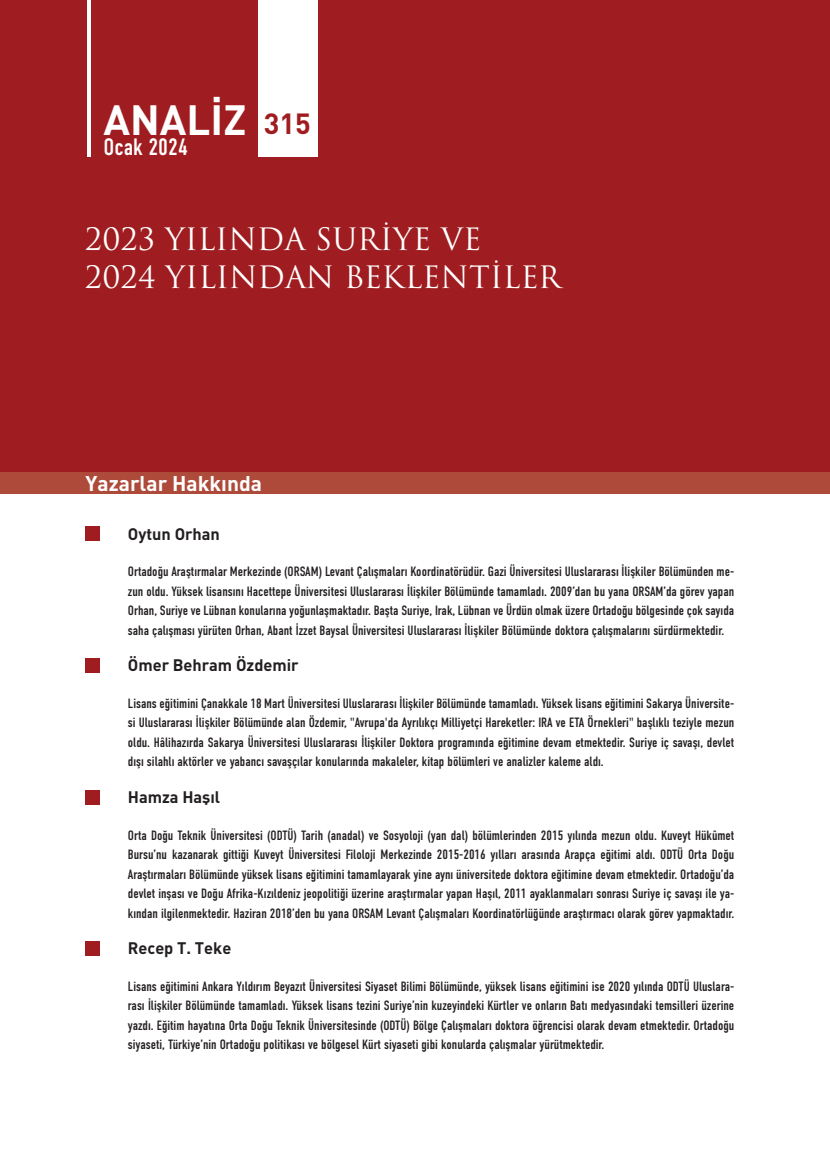
<style>
.page{position:relative;width:830px;height:1149px;background:#fff}
.page>*{position:absolute;margin:0;border:0;box-sizing:border-box;transform-origin:0 0}
.t1{font:700 41.7px "DIN";color:#fff}
.t2{font:30px/37.5px "Trajan Pro 3";color:#fff}
.t3{font:23.7px "DIN Condensed";color:#fff}
.t4{font:700 21px "DIN";color:#fff}
.t5{font:700 16.5px "DIN";color:#231f20}
.t6{font:13.5px/19.5px "DIN Condensed";color:#231f20;text-align:justify}
.s1{font-size:28.8px;color:#9f1d20}
</style>
<div class="page">
<div style="left:0;top:0;width:829px;height:493px;background:#9f1d20"></div>
<div style="left:0;top:472px;width:829px;height:21px;background:#ae4a39"></div>
<div style="left:258px;top:0;width:60px;height:157px;background:#fff"></div>
<hr style="left:88px;top:0;width:3px;height:157px;background:#fff">
<div style="left:85px;top:526px;width:14px;height:14px;background:#9f1d20"></div>
<div style="left:85px;top:658px;width:14px;height:14px;background:#9f1d20"></div>
<div style="left:85px;top:790px;width:14px;height:14px;background:#9f1d20"></div>
<div style="left:85px;top:940px;width:14px;height:14px;background:#9f1d20"></div>
<h1 class="t1" style="left:104px;top:92px;width:209px">ANALİZ <span class="s1">315</span></h1>
<h3 class="t3" style="left:104px;top:133px;width:86px">Ocak 2024</h3>
<h2 class="t2" style="left:85px;top:222px;width:477px">2023 YILINDA SURİYE VE<br>2024 YILINDAN BEKLENTİ LER</h2>
<h3 class="t4" style="left:85px;top:469px;width:178px">Yazarlar Hakkında</h3>
<p class="t5" style="left:128px;top:522px;width:94px">Oytun Orhan</p>
<p class="t6" style="left:128px;top:562px;width:607px">Ortadoğu Araştırmalar Merkezinde (ORSAM) Levant Çalışmaları Koordinatörüdür. Gazi Üniversitesi Uluslararası İlişkiler Bölümünden me&shy;zun oldu. Yüksek lisansını Hacettepe Üniversitesi Uluslararası İlişkiler Bölümünde tamamladı. 2009’dan bu yana ORSAM’da görev yapan Orhan, Suriye ve Lübnan konularına yoğunlaşmaktadır. Başta Suriye, Irak, Lübnan ve Ürdün olmak üzere Ortadoğu bölgesinde çok sayıda saha çalışması yürüten Orhan, Abant İzzet Baysal Üniversitesi Uluslararası İlişkiler Bölümünde doktora çalışmalarını sürdürmektedir.</p>
<p class="t5" style="left:128px;top:654px;width:172px">Ömer Behram Özdemir</p>
<p class="t6" style="left:128px;top:693px;width:607px">Lisans eğitimini Çanakkale 18 Mart Üniversitesi Uluslararası İlişkiler Bölümünde tamamladı. Yüksek lisans eğitimini Sakarya Üniversite&shy;si Uluslararası İlişkiler Bölümünde alan Özdemir, "Avrupa'da Ayrılıkçı Milliyetçi Hareketler: IRA ve ETA Örnekleri" başlıklı teziyle mezun oldu. Hâlihazırda Sakarya Üniversitesi Uluslararası İlişkiler Doktora programında eğitimine devam etmektedir. Suriye iç savaşı, devlet dışı silahlı aktörler ve yabancı savaşçılar konularında makaleler, kitap bölümleri ve analizler kaleme aldı.</p>
<p class="t5" style="left:128px;top:785px;width:94px">Hamza Haşıl</p>
<p class="t6" style="left:128px;top:825px;width:607px">Orta Doğu Teknik Üniversitesi (ODTÜ) Tarih (anadal) ve Sosyoloji (yan dal) bölümlerinden 2015 yılında mezun oldu. Kuveyt Hükûmet Bursu’nu kazanarak gittiği Kuveyt Üniversitesi Filoloji Merkezinde 2015-2016 yılları arasında Arapça eğitimi aldı. ODTÜ Orta Doğu Araştırmaları Bölümünde yüksek lisans eğitimini tamamlayarak yine aynı üniversitede doktora eğitimine devam etmektedir. Ortadoğu’da devlet inşası ve Doğu Afrika-Kızıldeniz jeopolitiği üzerine araştırmalar yapan Haşıl, 2011 ayaklanmaları sonrası Suriye iç savaşı ile ya&shy;kından ilgilenmektedir. Haziran 2018’den bu yana ORSAM Levant Çalışmaları Koordinatörlüğünde araştırmacı olarak görev yapmaktadır.</p>
<p class="t5" style="left:128px;top:936px;width:105px">Recep T. Teke</p>
<p class="t6" style="left:128px;top:976px;width:607px">Lisans eğitimini Ankara Yıldırım Beyazıt Üniversitesi Siyaset Bilimi Bölümünde, yüksek lisans eğitimini ise 2020 yılında ODTÜ Uluslara&shy;rası İlişkiler Bölümünde tamamladı. Yüksek lisans tezini Suriye’nin kuzeyindeki Kürtler ve onların Batı medyasındaki temsilleri üzerine yazdı. Eğitim hayatına Orta Doğu Teknik Üniversitesinde (ODTÜ) Bölge Çalışmaları doktora öğrencisi olarak devam etmektedir. Ortadoğu siyaseti, Türkiye’nin Ortadoğu politikası ve bölgesel Kürt siyaseti gibi konularda çalışmalar yürütmektedir.</p>
</div>
